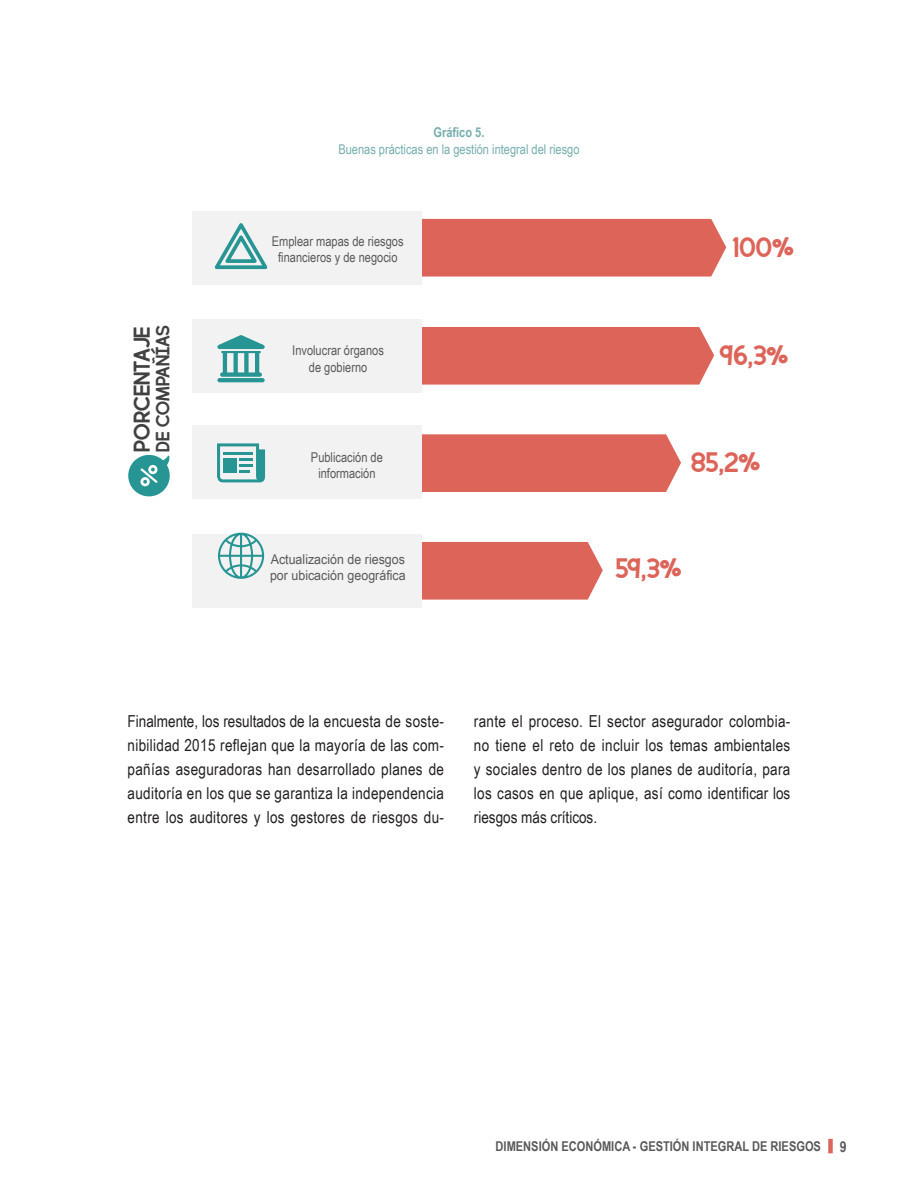
<style>
.page{position:relative;width:918px;height:1188px;background:#fff}
.page>*{position:absolute;margin:0;border:0;box-sizing:border-box;transform-origin:0 0}
.t1{font:35.1px "perfectlyamicable";letter-spacing:-.01em;color:#dd6459}
.t2{font:28.5px "perfectlyamicable";color:#414142}
.t3{font:24px "perfectlyamicable";color:#414142}
.t4{font:16.5px/24px "Arial Narrow";letter-spacing:.02em;color:#231f20;text-align:justify}
.t5{font:700 15px "Arial Narrow";color:#58595b}
.t6{font:13.5px/16.2px "Arial Narrow";color:#58595b;text-align:center}
.t7{font:13.5px/16.2px "Arial Narrow";color:#58595b;scale:1.13 1}
.t8{font:700 13.5px "Arial Narrow";color:#58595b}
.t9{font:13.5px "Arial Narrow";color:#76adae}
.t10{font:700 13.5px "Arial Narrow";color:#76adae}
</style>
<div class="page">
<div style="left:828px;top:1139px;width:5px;height:14px;background:#dd6459"></div>
<div style="left:422px;top:219px;width:304px;height:58px;background:#dd6459"></div>
<div style="left:422px;top:434px;width:259px;height:58px;background:#dd6459"></div>
<div style="left:422px;top:327px;width:292px;height:58px;background:#dd6459"></div>
<div style="left:422px;top:542px;width:181px;height:58px;background:#dd6459"></div>
<div style="left:192px;top:211px;width:230px;height:73px;background:#f2f2f3"></div>
<div style="left:192px;top:320px;width:230px;height:73px;background:#f2f2f3"></div>
<div style="left:192px;top:426px;width:230px;height:73px;background:#f2f2f3"></div>
<div style="left:192px;top:534px;width:230px;height:74px;background:#f2f2f3"></div>
<svg style="left:128px;top:454px;width:42px;height:43px"></svg>
<svg style="left:217px;top:443px;width:48px;height:39px"></svg>
<div style="left:223px;top:458px;width:14px;height:15px;background:#269594"></div>
<hr style="left:217px;top:378px;width:48px;height:4px;background:#269594;border-radius:2px">
<svg style="left:217px;top:335px;width:48px;height:42px"></svg>
<svg style="left:215px;top:223px;width:52px;height:46px"></svg>
<svg style="left:218px;top:533px;width:46px;height:46px"></svg>
<h2 class="t2" style="left:126px;top:452px;width:127px;rotate:-90deg">PORCENTAJE</h2>
<h3 class="t3" style="left:150px;top:452px;width:128px;rotate:-90deg">DE COMPAÑÍAS</h3>
<p class="t10" style="left:433px;top:122px;width:53px">Gráfico 5.</p>
<p class="t9" style="left:338px;top:139px;width:243px">Buenas prácticas en la gestión integral del riesgo</p>
<p class="t6" style="left:272px;top:232px;width:133px">Emplear mapas de riesgos financieros y de negocio</p>
<h1 class="t1" style="left:732px;top:228px;width:63px">100%</h1>
<p class="t6" style="left:292px;top:342px;width:93px">Involucrar órganos de gobierno</p>
<h1 class="t1" style="left:719px;top:336px;width:70px">96,3%</h1>
<p class="t6" style="left:311px;top:448px;width:73px">Publicación de información</p>
<h1 class="t1" style="left:691px;top:442px;width:71px">85,2%</h1>
<p class="t7" style="left:270px;top:551px;width:122px">Actualización de riesgos por ubicación geográfica</p>
<h1 class="t1" style="left:615px;top:549px;width:68px">59,3%</h1>
<p class="t4" style="left:128px;top:709px;width:318px">Finalmente, los resultados de la encuesta de soste&shy;nibilidad 2015 reflejan que la mayoría de las com&shy;pañías aseguradoras han desarrollado planes de auditoría en los que se garantiza la independencia entre los auditores y los gestores de riesgos du-</p>
<p class="t4" style="left:474px;top:709px;width:318px">rante el proceso. El sector asegurador colombia&shy;no tiene el reto de incluir los temas ambientales y sociales dentro de los planes de auditoría, para los casos en que aplique, así como identificar los riesgos más críticos.</p>
<p class="t8" style="left:496px;top:1136px;width:327px">DIMENSIÓN ECONÓMICA - GESTIÓN INTEGRAL DE RIESGOS</p>
<p class="t5" style="left:840px;top:1136px;width:8px">9</p>
</div>
